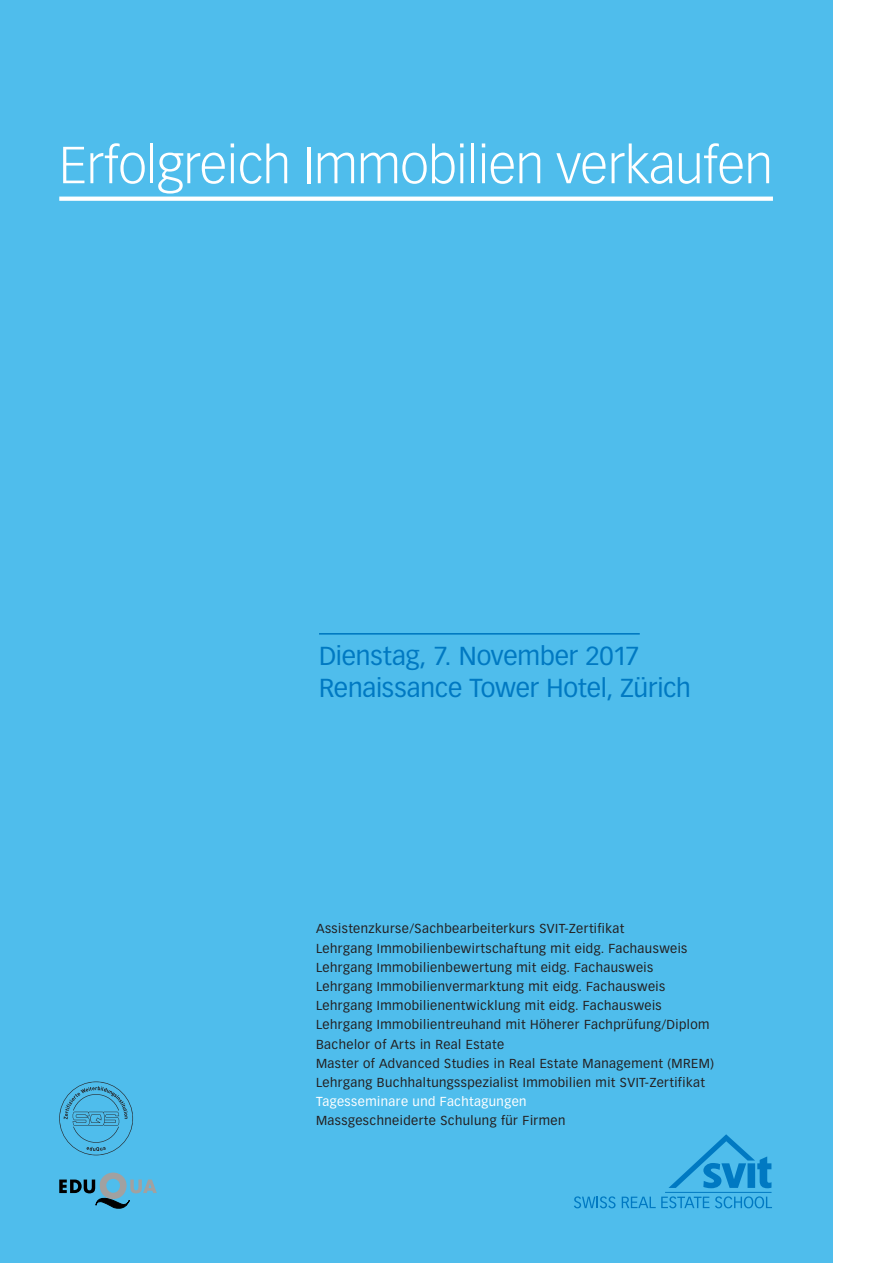
<style>
.page{position:relative;width:893px;height:1263px;background:#fff}
.page>*{position:absolute;margin:0;border:0;box-sizing:border-box;transform-origin:0 0}
.t1{font:300 51.15px "Vectora LT Std";letter-spacing:-.01em;color:#fff}
.t2{font:25.5px/32px "Vectora LT Std";letter-spacing:-.01em;color:#0079c2}
.t3{font:12.75px/19.2px "Vectora LH";letter-spacing:.035em;color:#231f20}
.t4{font:12.75px "Vectora LH";letter-spacing:.035em;color:#fff}
</style>
<div class="page">
<div style="left:0;top:0;width:833px;height:1263px;background:#4fbdec"></div>
<hr style="left:319px;top:633px;width:321px;height:2px;background:#0079c2">
<svg style="left:669px;top:1134px;width:102px;height:54px"></svg>
<hr style="left:665px;top:1192px;width:106px;height:1px;background:#0079c2">
<svg style="left:574px;top:1196px;width:42px;height:12px"></svg>
<svg style="left:622px;top:1196px;width:87px;height:12px"></svg>
<svg style="left:715px;top:1196px;width:57px;height:12px"></svg>
<svg style="left:59px;top:1081px;width:74px;height:74px"></svg>
<svg style="left:59px;top:1172px;width:98px;height:36px"></svg>
<svg style="left:59px;top:197px;width:714px;height:4px;background:#f6fbfd"></svg>
<h1 class="t1" style="left:59px;top:135px;width:715px">Erfolgreich Immobilien verkaufen</h1>
<h2 class="t2" style="left:319px;top:640px;width:373px">Dienstag, 7. November 2017<br>Renaissance Tower Hotel, Zürich</h2>
<p class="t3" style="left:316px;top:919px;width:399px">Assistenzkurse/Sachbearbeiterkurs SVIT-Zertifikat<br>Lehrgang Immobilienbewirtschaftung mit eidg. Fachausweis Lehrgang Immobilienbewertung mit eidg. Fachausweis<br>Lehrgang Immobilienvermarktung mit eidg. Fachausweis Lehrgang Immobilienentwicklung mit eidg. Fachausweis Lehrgang Immobilientreuhand mit Höherer Fachprüfung/Diplom Bachelor of Arts in Real Estate<br>Master of Advanced Studies in Real Estate Management (MREM)<br>Lehrgang Buchhaltungsspezialist Immobilien mit SVIT-Zertifikat</p>
<p class="t4" style="left:316px;top:1094px;width:212px">Tagesseminare und Fachtagungen</p>
<p class="t3" style="left:316px;top:1111px;width:251px">Massgeschneiderte Schulung für Firmen</p>
</div>
